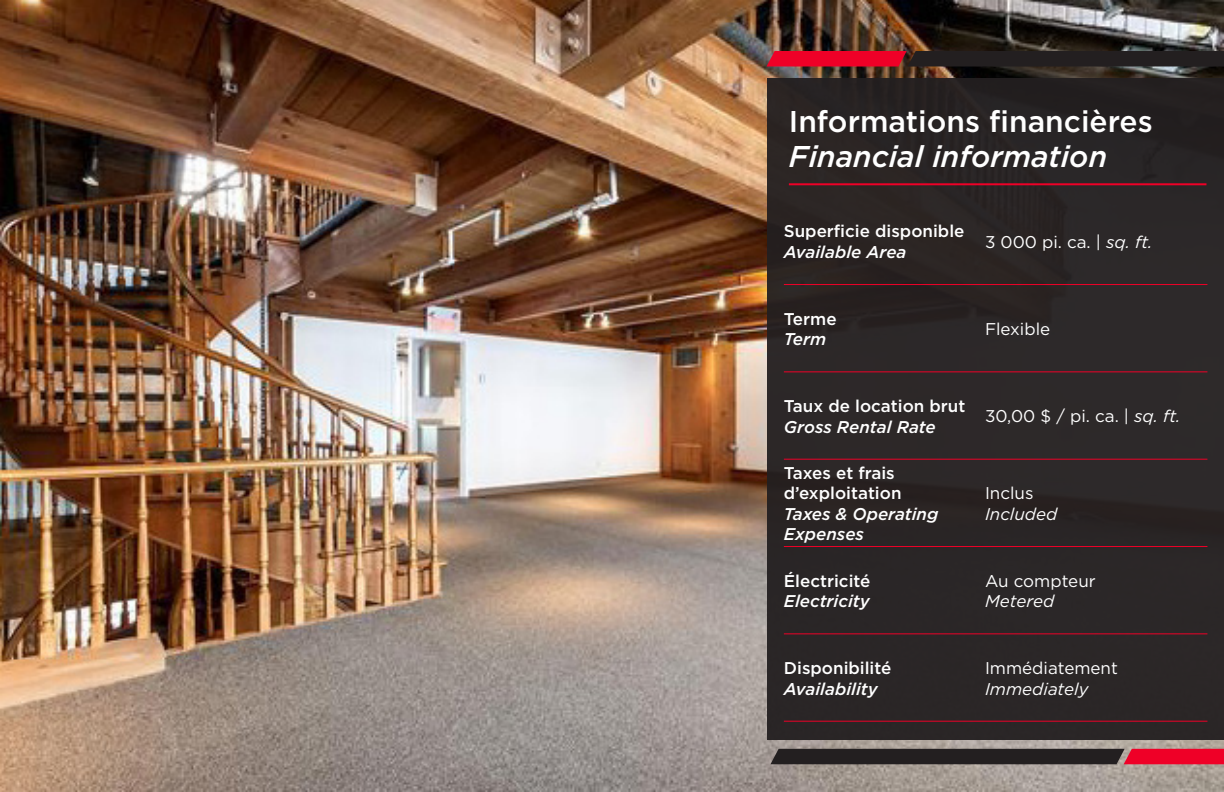
<style>
.page{position:relative;width:1224px;height:792px;background:#fff}
.page>*{position:absolute;margin:0;border:0;box-sizing:border-box;transform-origin:0 0}
.t1{font:500 30px/35px "Gotham";color:#fff}
.Spec_Title{font:500 17px/20.4px "Gotham";color:#fff}
.Spec_Value{font:17px "Gotham";color:#fff}
.Spec_Title-2{font:italic 500 17px/20.4px "Gotham";color:#fff}
.Spec_Value-2{font:italic 17px "Gotham";color:#fff}
.s1{font-style:italic}
</style>
<div class="page">
<img style="left:0;top:0;width:1224px;height:792px">
<div style="left:768px;top:79px;width:456px;height:661px;background:#2b2627"></div>
<svg style="left:767px;top:51px;width:457px;height:16px"></svg>
<hr style="left:784px;top:284px;width:197px;height:1px;background:#ef0027">
<hr style="left:981px;top:284px;width:226px;height:1px;background:#ef0027">
<hr style="left:784px;top:372px;width:197px;height:1px;background:#ef0027">
<hr style="left:981px;top:372px;width:226px;height:1px;background:#ef0027">
<hr style="left:784px;top:459px;width:197px;height:1px;background:#ef0027">
<hr style="left:981px;top:459px;width:226px;height:1px;background:#ef0027">
<hr style="left:784px;top:546px;width:197px;height:1px;background:#ef0027">
<hr style="left:981px;top:546px;width:226px;height:1px;background:#ef0027">
<hr style="left:784px;top:634px;width:197px;height:1px;background:#ef0027">
<hr style="left:981px;top:634px;width:226px;height:1px;background:#ef0027">
<hr style="left:784px;top:721px;width:197px;height:1px;background:#ef0027">
<hr style="left:981px;top:721px;width:226px;height:1px;background:#ef0027">
<hr style="left:789px;top:183px;width:417px;height:2px;background:#ef0027">
<svg style="left:770px;top:749px;width:454px;height:15px"></svg>
<p class="t1" style="left:789px;top:104px;width:365px">Informations financières<br><span class="s1">Financial information</span></p>
<p class="Spec_Title" style="left:784px;top:221px;width:182px">Superficie disponible</p>
<p class="Spec_Title-2" style="left:784px;top:241px;width:124px">Available Area</p>
<p class="Spec_Title" style="left:784px;top:308px;width:54px">Terme</p>
<p class="Spec_Title-2" style="left:784px;top:329px;width:44px">Term</p>
<p class="Spec_Value" style="left:985px;top:231px;width:169px">3 000 pi. ca. | <span class="s1">sq. ft.</span></p>
<p class="Spec_Value" style="left:985px;top:318px;width:67px">Flexible</p>
<p class="Spec_Title" style="left:784px;top:396px;width:183px">Taux de location brut<br><span class="s1">Gross Rental Rate</span></p>
<p class="Spec_Value" style="left:985px;top:405px;width:197px">30,00 $ / pi. ca. | <span class="s1">sq. ft.</span></p>
<p class="Spec_Title" style="left:784px;top:463px;width:119px">Taxes et frais d’exploitation</p>
<p class="Spec_Title-2" style="left:784px;top:503px;width:156px">Taxes &amp; Operating<br>Expenses</p>
<p class="Spec_Value" style="left:985px;top:483px;width:50px">Inclus</p>
<p class="Spec_Value-2" style="left:985px;top:503px;width:74px">Included</p>
<p class="Spec_Title" style="left:784px;top:570px;width:88px">Électricité<br><span class="s1">Electricity</span></p>
<p class="Spec_Value" style="left:985px;top:570px;width:112px">Au compteur</p>
<p class="Spec_Value-2" style="left:985px;top:590px;width:71px">Metered</p>
<p class="Spec_Title" style="left:784px;top:658px;width:109px">Disponibilité</p>
<p class="Spec_Title-2" style="left:784px;top:678px;width:95px">Availability</p>
<p class="Spec_Value" style="left:985px;top:657px;width:134px">Immédiatement</p>
<p class="Spec_Value-2" style="left:985px;top:678px;width:105px">Immediately</p>
</div>
